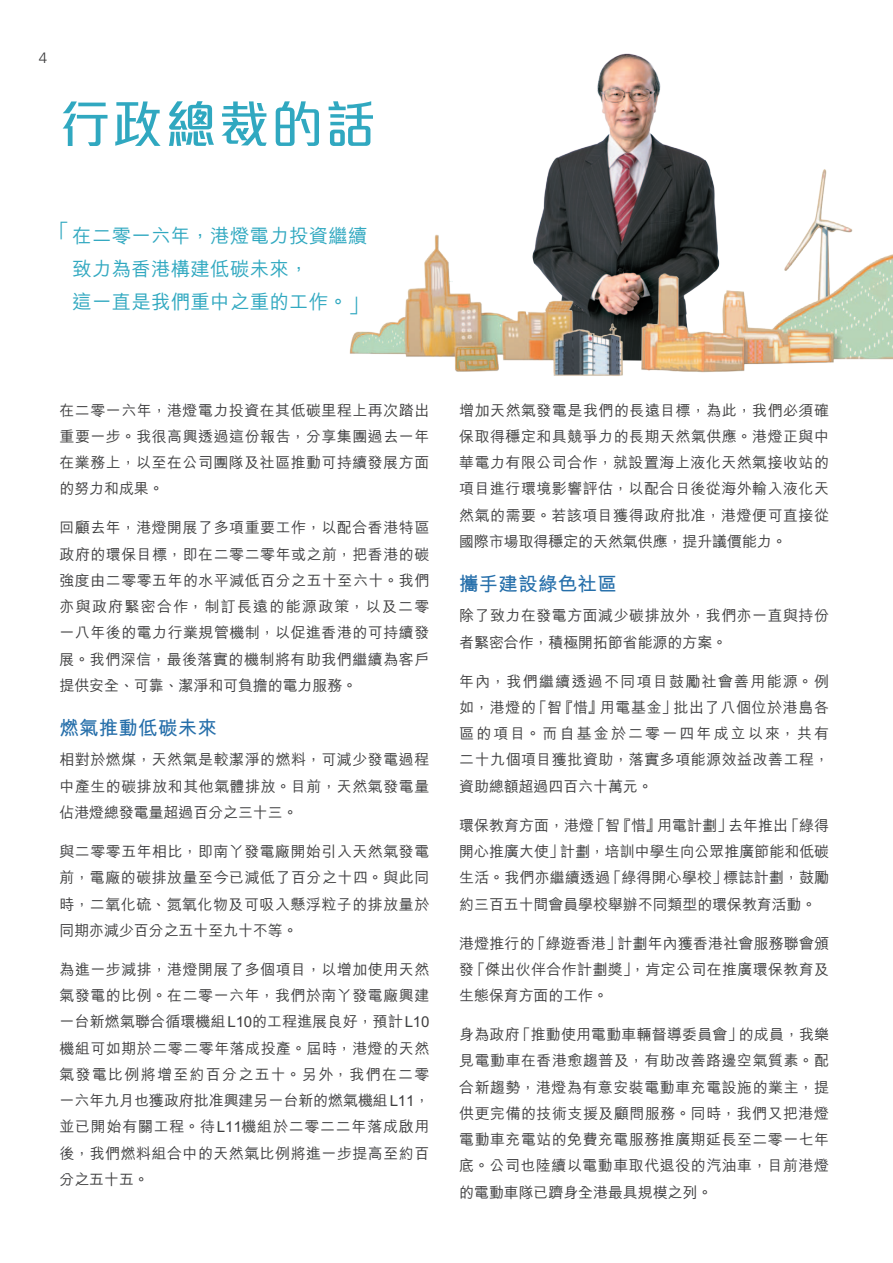
<style>
.page{position:relative;width:893px;height:1263px;background:#fff}
.page>*{position:absolute;margin:0;border:0;box-sizing:border-box;transform-origin:0 0}
.t1{font:500 51px "M Elle HK";letter-spacing:.04em;color:#30a8c0}
.t2{font:500 19.5px/33px "M Hei HK";letter-spacing:.01em;color:#30a8c0}
.Chi_Subhead{font:700 19.5px "M Hei HK";letter-spacing:.01em;color:#266faa}
.Chi_Bodytext{font:500 15px/26.2px "M Hei HK";letter-spacing:.03em;color:#3e3e3f;text-align:justify}
.t3{font:300 15px "Frutiger LT Std";color:#3e3e3f}
</style>
<div class="page">
<img style="left:597px;top:53px;width:64px;height:54px">
<img style="left:349px;top:107px;width:544px;height:269px">
<p class="t3" style="left:39px;top:50px;width:10px">4</p>
<p class="t1" style="left:60px;top:99px;width:318px">行政總裁的話</p>
<p class="t2" style="left:72px;top:217px;width:297px;text-indent:-23px">「 在二零一六年，港燈電力投資繼續致力為香港構建低碳未來，<br>這一直是我們重中之重的工作。」</p>
<p class="Chi_Bodytext" style="left:60px;top:396px;width:371px">在二零一六年，港燈電力投資在其低碳里程上再次踏出重要一步。我很高興透過這份報告，分享集團過去一年在業務上，以至在公司團隊及社區推動可持續發展方面的努力和成果。</p>
<p class="Chi_Bodytext" style="left:60px;top:513px;width:371px">回顧去年，港燈開展了多項重要工作，以配合香港特區政府的環保目標，即在二零二零年或之前，把香港的碳強度由二零零五年的水平減低百分之五十至六十。我們亦與政府緊密合作，制訂長遠的能源政策，以及二零一八年後的電力行業規管機制，以促進香港的可持續發展。我們深信，最後落實的機制將有助我們繼續為客戶提供安全、可靠、潔淨和可負擔的電力服務。</p>
<p class="Chi_Subhead" style="left:60px;top:714px;width:159px">燃氣推動低碳未來</p>
<p class="Chi_Bodytext" style="left:60px;top:745px;width:371px">相對於燃煤，天然氣是較潔淨的燃料，可減少發電過程中產生的碳排放和其他氣體排放。目前，天然氣發電量佔港燈總發電量超過百分之三十三。</p>
<p class="Chi_Bodytext" style="left:60px;top:837px;width:371px">與二零零五年相比，即南丫發電廠開始引入天然氣發電前，電廠的碳排放量至今已減低了百分之十四。與此同時，二氧化硫、氮氧化物及可吸入懸浮粒子的排放量於同期亦減少百分之五十至九十不等。</p>
<p class="Chi_Bodytext" style="left:60px;top:955px;width:371px">為進一步減排，港燈開展了多個項目，以增加使用天然氣發電的比例。在二零一六年，我們於南丫發電廠興建一台新燃氣聯合循環機組L10的工程進展良好，預計L10機組可如期於二零二零年落成投產。屆時，港燈的天然氣發電比例將增至約百分之五十。另外，我們在二零一六年九月也獲政府批准興建另一台新的燃氣機組L11，並已開始有關工程。待L11機組於二零二二年落成啟用後，我們燃料組合中的天然氣比例將進一步提高至約百分之五十五。</p>
<p class="Chi_Bodytext" style="left:459px;top:396px;width:371px">增加天然氣發電是我們的長遠目標，為此，我們必須確保取得穩定和具競爭力的長期天然氣供應。港燈正與中華電力有限公司合作，就設置海上液化天然氣接收站的項目進行環境影響評估，以配合日後從海外輸入液化天然氣的需要。若該項目獲得政府批准，港燈便可直接從國際市場取得穩定的天然氣供應，提升議價能力。</p>
<p class="Chi_Subhead" style="left:459px;top:570px;width:159px">攜手建設綠色社區</p>
<p class="Chi_Bodytext" style="left:459px;top:601px;width:371px">除了致力在發電方面減少碳排放外，我們亦一直與持份者緊密合作，積極開拓節省能源的方案。</p>
<p class="Chi_Bodytext" style="left:459px;top:667px;width:371px">年內，我們繼續透過不同項目鼓勵社會善用能源。例如，港燈的「智『惜』用電基金」批出了八個位於港島各區的項目。而自基金於二零一四年成立以來，共有二十九個項目獲批資助，落實多項能源效益改善工程，資助總額超過四百六十萬元。</p>
<p class="Chi_Bodytext" style="left:459px;top:811px;width:372px">環保教育方面，港燈「智『惜』用電計劃」去年推出「綠得開心推廣大使」計劃，培訓中學生向公眾推廣節能和低碳生活。我們亦繼續透過「綠得開心學校」標誌計劃，鼓勵約三百五十間會員學校舉辦不同類型的環保教育活動。</p>
<p class="Chi_Bodytext" style="left:459px;top:928px;width:371px">港燈推行的「綠遊香港」計劃年內獲香港社會服務聯會頒發「傑出伙伴合作計劃獎」，肯定公司在推廣環保教育及生態保育方面的工作。</p>
<p class="Chi_Bodytext" style="left:459px;top:1020px;width:372px">身為政府「推動使用電動車輛督導委員會」的成員，我樂見電動車在香港愈趨普及，有助改善路邊空氣質素。配合新趨勢，港燈為有意安裝電動車充電設施的業主，提供更完備的技術支援及顧問服務。同時，我們又把港燈電動車充電站的免費充電服務推廣期延長至二零一七年底。公司也陸續以電動車取代退役的汽油車，目前港燈的電動車隊已躋身全港最具規模之列。</p>
</div>
